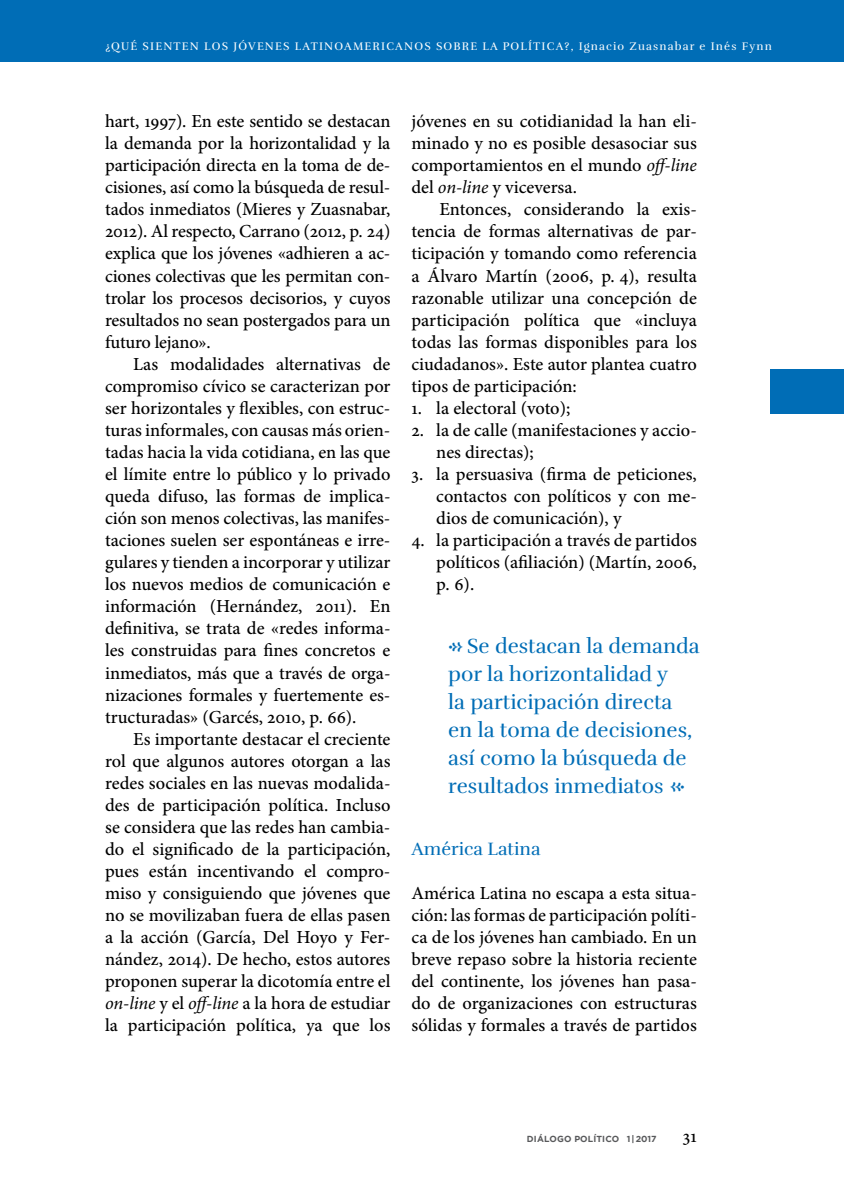
<style>
.page{position:relative;width:844px;height:1191px;background:#fff}
.page>*{position:absolute;margin:0;border:0;box-sizing:border-box;transform-origin:0 0}
.t1{font:21px/28px "Rufina";color:#006db6}
.t2{font:500 18.38px/22.1px "Minion Pro";letter-spacing:-.005em;color:#000;text-align:justify}
.t3{font:18.38px "Rufina";color:#006db6}
.t4{font:11.38px "Rufina";letter-spacing:.105em;color:#fff}
.t5{font:700 8.75px "Gotham";letter-spacing:.015em;color:#58595b}
.s1{font-weight:400;font-style:italic}
</style>
<div class="page">
<div style="left:0;top:0;width:843px;height:62px;background:#006db6"></div>
<div style="left:770px;top:370px;width:73px;height:44px;background:#006db6"></div>
<p class="t4" style="left:105px;top:39px;width:55px">¿Qué sienten</p>
<p class="t4" style="left:204px;top:39px;width:54px">lo s jóvene</p>
<p class="t4" style="left:283px;top:39px;width:22px">s latinoamericano</p>
<p class="t4" style="left:424px;top:39px;width:29px">s sobre</p>
<p class="t4" style="left:482px;top:39px;width:29px">la política</p>
<p class="t4" style="left:564px;top:39px;width:209px">?, Ignacio Zuasnabar e Inés Fynn</p>
<p class="t2" style="left:105px;top:110px;width:287px">hart, 1997). En este sentido se destacan la demanda por la horizontalidad y la participación directa en la toma de de&shy;cisiones, así como la búsqueda de resul&shy;tados inmediatos (Mieres y Zuasnabar, 2012). Al respecto, Carrano (2012, p. 24) explica que los jóvenes «adhieren a ac&shy;ciones colectivas que les permitan con&shy;trolar los procesos decisorios, y cuyos resultados no sean postergados para un futuro lejano».</p>
<p class="t2" style="left:105px;top:353px;width:287px;text-indent:28px">Las modalidades alternativas de compromiso cívico se caracterizan por ser horizontales y flexibles, con estruc&shy;turas informales, con causas más orien&shy;tadas hacia la vida cotidiana, en las que el límite entre lo público y lo privado queda difuso, las formas de implica&shy;ción son menos colectivas, las manifes&shy;taciones suelen ser espontáneas e irre&shy;gulares y tienden a incorporar y utilizar los nuevos medios de comunicación e información (Hernández, 2011). En definitiva, se trata de «redes informa&shy;les construidas para fines concretos e inmediatos, más que a través de orga&shy;nizaciones formales y fuertemente es&shy;tructuradas» (Garcés, 2010, p. 66).</p>
<p class="t2" style="left:105px;top:728px;width:287px;text-indent:28px">Es importante destacar el creciente rol que algunos autores otorgan a las redes sociales en las nuevas modalida&shy;des de participación política. Incluso se considera que las redes han cambia&shy;do el significado de la participación, pues están incentivando el compro&shy;miso y consiguiendo que jóvenes que no se movilizaban fuera de ellas pasen a la acción (García, Del Hoyo y Fer&shy;nández, 2014). De hecho, estos autores proponen superar la dicotomía entre el <span class="s1">on-line</span> y el <span class="s1">off-line</span> a la hora de estudiar la participación política, ya que los</p>
<p class="t2" style="left:411px;top:110px;width:287px">jóvenes en su cotidianidad la han eli&shy;minado y no es posible desasociar sus comportamientos en el mundo <span class="s1">off-line </span>del <span class="s1">on-line</span> y viceversa.</p>
<p class="t2" style="left:411px;top:198px;width:287px;text-indent:28px">Entonces, considerando la exis&shy;tencia de formas alternativas de par&shy;ticipación y tomando como referencia a Álvaro Martín (2006, p. 4), resulta razonable utilizar una concepción de participación política que «incluya todas las formas disponibles para los ciudadanos». Este autor plantea cuatro tipos de participación:</p>
<p class="t2" style="left:411px;top:397px;width:160px">1. la electoral (voto);</p>
<p class="t2" style="left:436px;top:419px;width:262px;text-indent:-25px">2. la de calle (manifestaciones y accio&shy;nes directas);</p>
<p class="t2" style="left:436px;top:463px;width:262px;text-indent:-25px">3. la persuasiva (firma de peticiones, contactos con políticos y con me&shy;dios de comunicación), y</p>
<p class="t2" style="left:436px;top:529px;width:262px;text-indent:-25px">4. la participación a través de partidos políticos (afiliación) (Martín, 2006, p. 6).</p>
<p class="t1" style="left:448px;top:632px;width:253px;text-indent:18px">Se destacan la demanda por la horizontalidad y<br>la participación directa en la toma de decisiones, así como la búsqueda de resultados inmediatos</p>
<p class="t3" style="left:411px;top:837px;width:130px">América Latina</p>
<p class="t2" style="left:411px;top:882px;width:287px">América Latina no escapa a esta situa&shy;ción: las formas de participación políti&shy;ca de los jóvenes han cambiado. En un breve repaso sobre la historia reciente del continente, los jóvenes han pasa&shy;do de organizaciones con estructuras sólidas y formales a través de partidos</p>
<p class="t5" style="left:527px;top:1133px;width:131px">DIÁLOGO POLÍTICO 1 |2017</p>
<p class="t2" style="left:682px;top:1124px;width:15px">31</p>
</div>
